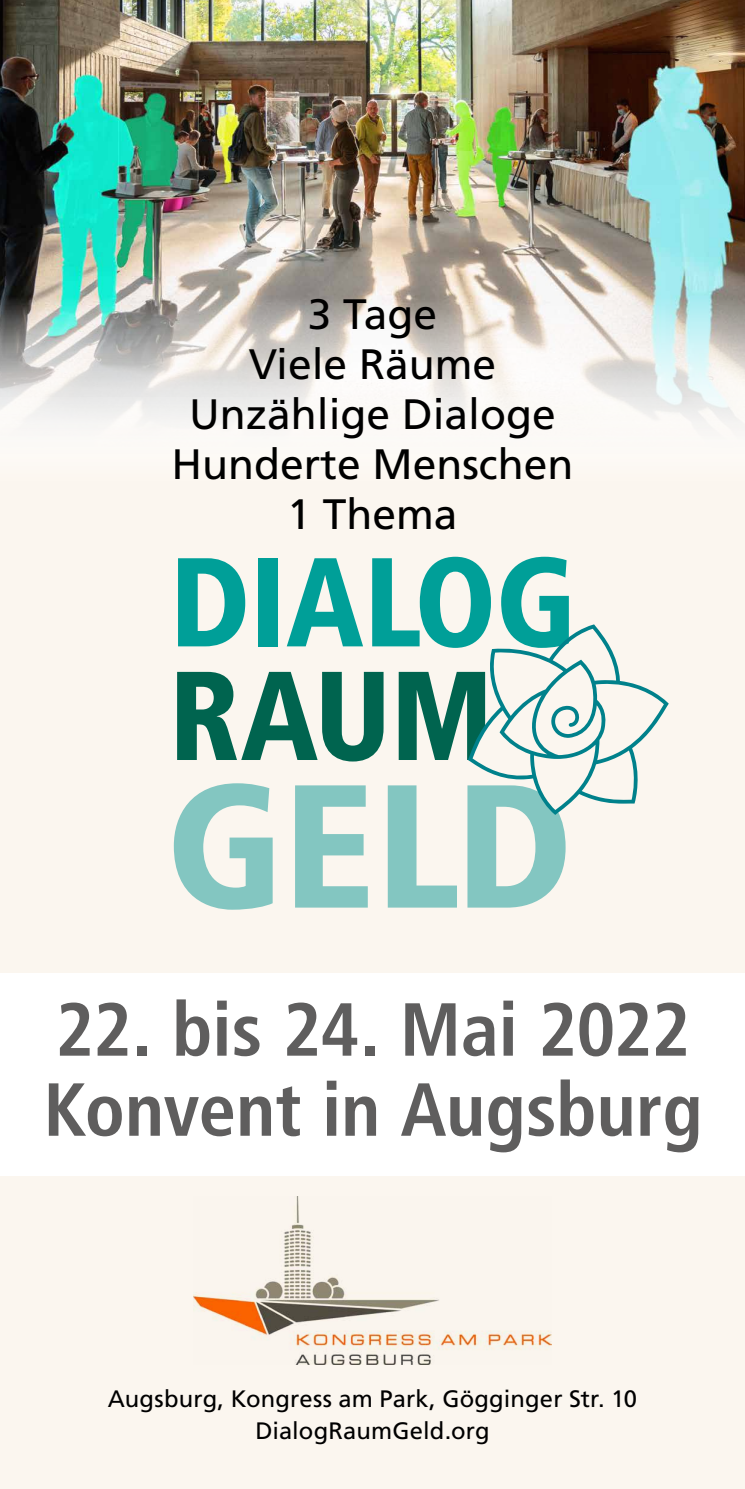
<style>
.page{position:relative;width:745px;height:1489px;background:#fff}
.page>*{position:absolute;margin:0;border:0;box-sizing:border-box;transform-origin:0 0}
.t1{font:700 condensed 75px/80px "Frutiger";letter-spacing:-.005em;color:#5f5e5e}
.t2{font:42.5px/50px "Frutiger";color:#000;text-align:center}
.t3{font:23.75px/32.5px "Frutiger";letter-spacing:.005em;color:#000;text-align:center}
</style>
<div class="page">
<div style="left:0;top:376px;width:744px;height:1112px;background:#fbf6ef"></div>
<img style="left:0;top:0;width:744px;height:417px">
<div style="left:0;top:973px;width:744px;height:202px;background:#fff"></div>
<svg style="left:174px;top:556px;width:494px;height:353px"></svg>
<img style="left:194px;top:1196px;width:356px;height:168px">
<h2 class="t2" style="left:171px;top:288px;width:403px">3 Tage<br>Viele Räume<br>Unzählige Dialoge<br>Hunderte Menschen<br>1 Thema</h2>
<h1 class="t1" style="left:43px;top:989px;width:660px">22. bis 24. Mai 2022<br>Konvent in Augsburg</h1>
<p class="t3" style="left:108px;top:1381px;width:530px">Augsburg, Kongress am Park, Gögginger Str. 10<br>DialogRaumGeld.org</p>
</div>
